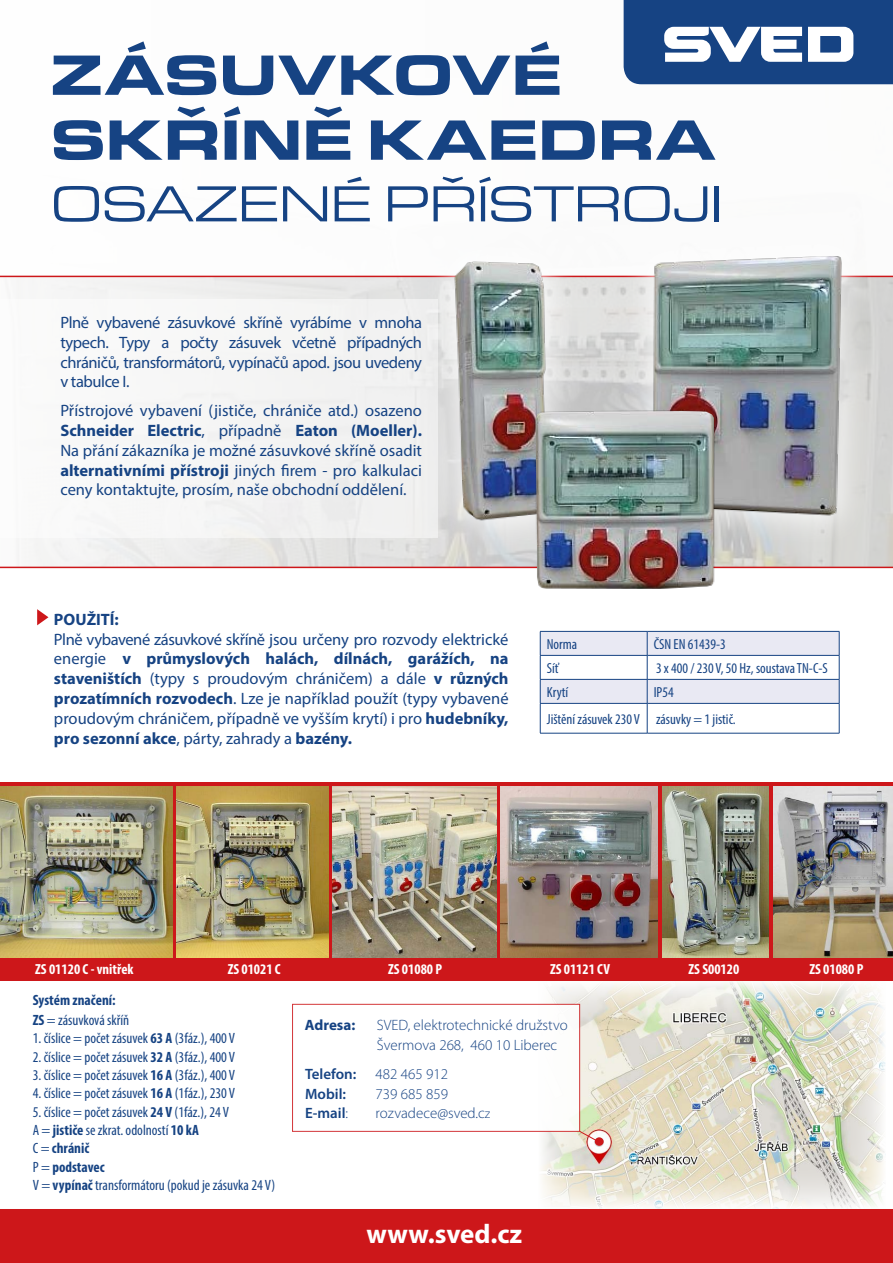
<style>
.page{position:relative;width:893px;height:1263px;background:#fff}
.page>*{position:absolute;margin:0;border:0;box-sizing:border-box;transform-origin:0 0}
.t1{font:900 58.8px/64.9px "Eurostile Ext";letter-spacing:-.03em;color:#164383}
.t2{font:52.5px "Eurostile Ext";letter-spacing:-.03em;color:#164383}
.t3{font:700 27px "Myriad Pro";color:#fff}
.t4{font:16.5px/19.8px "Myriad Pro";color:#164383;text-align:justify}
.t5{font:700 16.5px "Myriad Pro";color:#164383}
.t6{font:condensed 15px/18.3px "Myriad Pro";color:#164383}
.t7{font:300 15px/19.5px "Myriad Pro";color:#164383}
.t8{font:700 condensed 15px/19.8px "Myriad Pro";color:#164383}
.t9{font:600 15px "Myriad Pro";color:#164383}
.t10{font:700 15px "Myriad Pro";color:#164383}
.t11{font:condensed 14.7px/26.8px "Myriad Pro";color:#164383}
.t12{font:700 condensed 14.7px "Myriad Pro";color:#fff}
.s1{font-weight:700}
.s2{font-weight:400}
.s3{font-weight:300}
.s4{font-size:13.5px}
</style>
<div class="page">
<img style="left:538px;top:981px;width:347px;height:228px">
<div style="left:292px;top:1004px;width:288px;height:128px;background:#fff;border:1px solid #cd171a"></div>
<div style="left:0;top:1209px;width:893px;height:54px;background:#cd171a"></div>
<svg style="left:624px;top:0;width:269px;height:84px"></svg>
<div style="left:0;top:299px;width:438px;height:239px;background:#f5f6f5"></div>
<svg style="left:540px;top:631px;width:300px;height:102px"></svg>
<hr style="left:540px;top:733px;width:107px;height:1px;background:#164383">
<hr style="left:647px;top:733px;width:192px;height:1px;background:#164383">
<svg style="left:37px;top:609px;width:11px;height:16px"></svg>
<div style="left:0;top:782px;width:893px;height:198px;background:#cd171a"></div>
<img style="left:0;top:786px;width:172px;height:171px">
<img style="left:177px;top:786px;width:151px;height:171px">
<img style="left:332px;top:786px;width:164px;height:171px">
<img style="left:501px;top:786px;width:156px;height:171px">
<img style="left:662px;top:786px;width:107px;height:171px">
<img style="left:773px;top:786px;width:120px;height:171px">
<hr style="left:0;top:276px;width:893px;height:1px;background:#cd171a">
<hr style="left:0;top:567px;width:893px;height:1px;background:#cd171a">
<div style="left:422px;top:228px;width:158px;height:325px;background:#fff;opacity:.75"></div>
<img style="left:442px;top:251px;width:105px;height:275px">
<div style="left:620px;top:223px;width:255px;height:325px;background:#fff;opacity:.75"></div>
<img style="left:639px;top:246px;width:214px;height:273px">
<img style="left:527px;top:392px;width:207px;height:197px">
<svg style="left:579px;top:1130px;width:20px;height:12px"></svg>
<div style="left:595px;top:1137px;width:9px;height:9px;background:#cd171a;border-radius:50%"></div>
<h1 class="t1" style="left:50px;top:38px;width:668px">ZÁSUVKOVÉ<br>SKŘÍNĚ KAEDRA</h1>
<h2 class="t2" style="left:50px;top:169px;width:675px">OSAZENÉ PŘÍSTROJI</h2>
<p class="t4" style="left:60px;top:312px;width:363px">Plně vybavené zásuvkové skříně vyrábíme v mnoha typech. Typy a počty zásuvek včetně případných chráničů, transformátorů, vypínačů apod. jsou uvedeny v tabulce I.</p>
<p class="t4" style="left:60px;top:400px;width:363px">Přístrojové vybavení (jističe, chrániče atd.) osazeno <span class="s1">Schneider Electric</span>, případně <span class="s1">Eaton (Moeller).<br></span>Na přání zákazníka je možné zásuvkové skříně osadit <span class="s1">alternativními přístroji</span> jiných firem - pro kalkulaci ceny kontaktujte, prosím, naše obchodní oddělení.</p>
<p class="t5" style="left:54px;top:608px;width:66px">POUŽITÍ:</p>
<p class="t4" style="left:54px;top:629px;width:456px">Plně vybavené zásuvkové skříně jsou určeny pro rozvody elektrické energie <span class="s1">v průmyslových halách, dílnách, garážích, na staveništích</span> (typy s proudovým chráničem) a dále <span class="s1">v různých prozatímních rozvodech</span>. Lze je například použít (typy vybavené proudovým chráničem, případně ve vyšším krytí) i pro <span class="s1">hudebníky, pro sezonní akce</span>, párty, zahrady a <span class="s1">bazény.</span></p>
<p class="t11" style="left:547px;top:630px;width:32px">Norma</p>
<p class="t11" style="left:654px;top:630px;width:74px">ČSN EN 61439-3</p>
<p class="t11" style="left:547px;top:654px;width:13px">Síť</p>
<p class="t11" style="left:656px;top:654px;width:173px">3 x 400 / 230 V, 50 Hz, soustava TN-C-S</p>
<p class="t11" style="left:547px;top:678px;width:23px">Krytí</p>
<p class="t11" style="left:547px;top:678px;width:191px;text-indent:107px">IP54<br>Jištění zásuvek 230 V zásuvky = 1 jistič.</p>
<p class="t12" style="left:35px;top:959px;width:100px">ZS 01120 C - vnitřek</p>
<p class="t12" style="left:228px;top:959px;width:55px">ZS 01021 C</p>
<p class="t12" style="left:388px;top:959px;width:55px">ZS 01080 P</p>
<p class="t12" style="left:550px;top:959px;width:62px">ZS 01121 CV</p>
<p class="t12" style="left:689px;top:959px;width:52px">ZS S00120</p>
<p class="t12" style="left:809px;top:959px;width:55px">ZS 01080 P</p>
<p class="t8" style="left:33px;top:990px;width:98px">Systém značení:<br>ZS <span class="s2">= zásuvková skříň</span></p>
<p class="t6" style="left:33px;top:1029px;width:204px">1. číslice = počet zásuvek <span class="s1">63 A</span> (3fáz.), 400 V</p>
<p class="t6" style="left:33px;top:1047px;width:204px">2. číslice = počet zásuvek <span class="s1">32 A</span> (3fáz.), 400 V</p>
<p class="t6" style="left:33px;top:1066px;width:204px">3. číslice = počet zásuvek <span class="s1">16 A</span> (3fáz.), 400 V</p>
<p class="t6" style="left:33px;top:1084px;width:204px">4. číslice = počet zásuvek <span class="s1">16 A</span> (1fáz.), 230 V</p>
<p class="t6" style="left:33px;top:1102px;width:244px">5. číslice = počet zásuvek <span class="s1">24 V</span> (1fáz.), 24 V<br>A = <span class="s1">jističe</span> se zkrat. odolností <span class="s1">10 kA<br></span>C = <span class="s1">chránič<br></span>P = <span class="s1">podstavec<br></span>V = <span class="s1">vypínač</span> transformátoru (pokud je zásuvka 24 V)</p>
<p class="t10" style="left:305px;top:1015px;width:52px">Adresa:</p>
<p class="t7" style="left:377px;top:1015px;width:192px">SVED, elektrotechnické družstvo<br>Švermova 268, 460 10 Liberec</p>
<p class="t9" style="left:305px;top:1065px;width:53px">Telefon:</p>
<p class="t7" style="left:376px;top:1064px;width:74px">482 465 912</p>
<p class="t9" style="left:305px;top:1084px;width:42px">Mobil:</p>
<p class="t7" style="left:376px;top:1084px;width:74px">739 685 859</p>
<p class="t9" style="left:305px;top:1104px;width:45px">E-mail<span class="s3">:</span></p>
<p class="t7" style="left:376px;top:1103px;width:116px">rozvadece@sved.c<span class="s4">z</span></p>
<h3 class="t3" style="left:366px;top:1216px;width:157px">www.sved.cz</h3>
</div>
